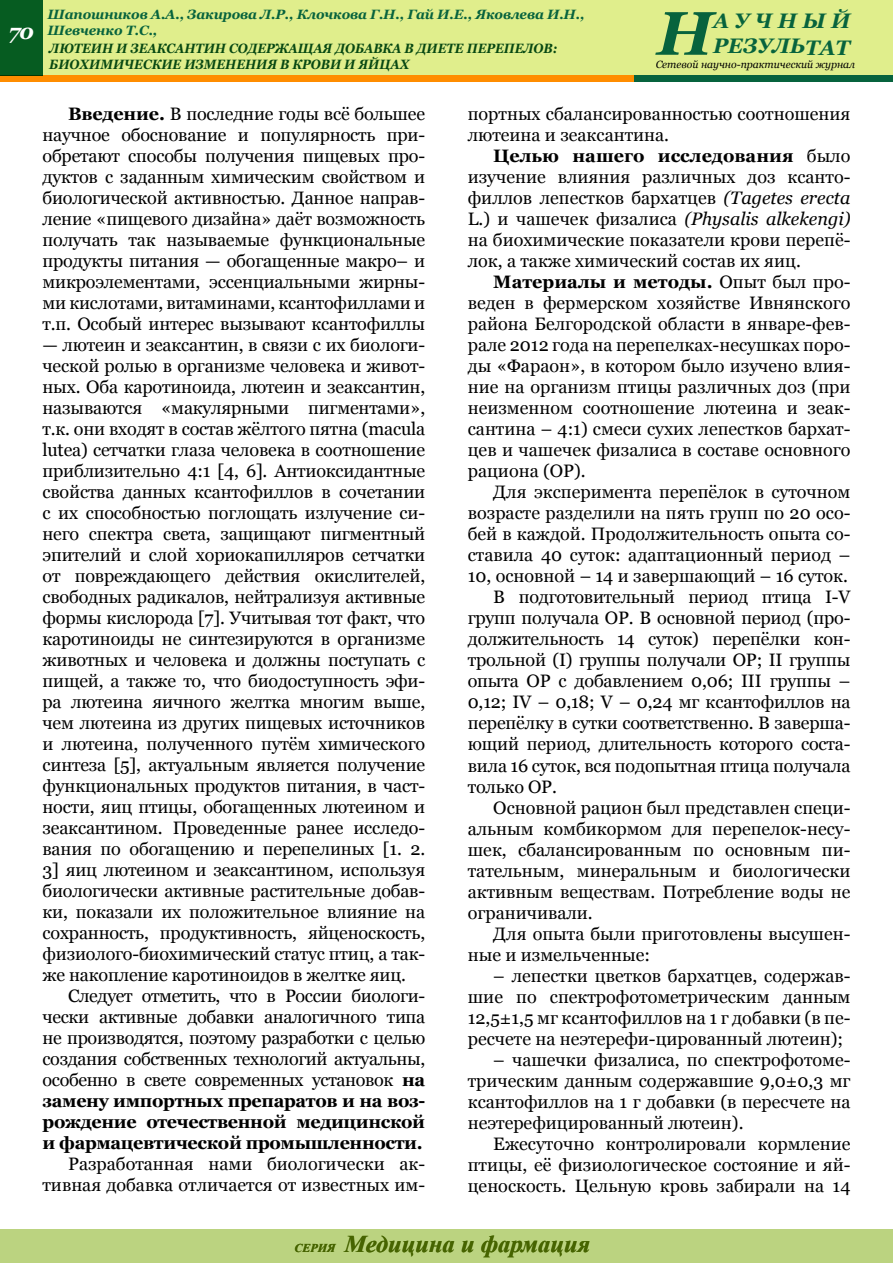
<style>
.page{position:relative;width:893px;height:1263px;background:#fff}
.page>*{position:absolute;margin:0;border:0;box-sizing:border-box;transform-origin:0 0}
.t1{font:italic 700 61.5px "Georgia";color:#07633d}
.t2{font:italic 700 24px "Times New Roman";color:#466400}
.t3{font:italic 700 21px "Georgia";color:#07633d}
.t4{font:italic 700 21px "Georgia";color:#fff}
.t5{font:18px/21px "Georgia";color:#000;text-align:justify}
.t6{font:italic 700 13.5px "Georgia";color:#074812;scale:.9 1}
.t7{font:italic 700 13.5px/16.2px "Georgia";letter-spacing:-.01em;color:#07633d}
.t8{font:italic 10.5px "Georgia";color:#000}
.s1{font-weight:700}
.s2{font-style:italic}
.s3{font-size:12px}
</style>
<div class="page">
<div style="left:0;top:1229px;width:893px;height:34px;background:#bbd380"></div>
<div style="left:0;top:0;width:893px;height:81px;background:#e0ee8c"></div>
<div style="left:0;top:75px;width:655px;height:7px;background:#ff8d00"></div>
<div style="left:0;top:0;width:43px;height:75px;background:#065c21"></div>
<div style="left:634px;top:75px;width:259px;height:7px;background:#07633d"></div>
<p class="t4" style="left:9px;top:18px;width:27px">70</p>
<p class="t7" style="left:48px;top:6px;width:538px">Шапошников А.А., Закирова Л.Р., Клочкова Г.Н., Гай И.Е., Яковлева И.Н.,<br>Шевченко Т.С.,</p>
<p class="t3" style="left:713px;top:7px;width:139px">АУЧНЫЙ</p>
<p class="t7" style="left:48px;top:13px;width:204px">Екимов Е.В., Федотова О.К.</p>
<h1 class="t1" style="left:657px;top:-6px;width:58px">Н</h1>
<p class="t6" style="left:49px;top:39px;width:566px">ЛЮТЕИН И ЗЕАКСАНТИН СОДЕРЖАЩАЯ ДОБАВКА В ДИЕТЕ ПЕРЕПЕЛОВ:</p>
<p class="t3" style="left:713px;top:32px;width:138px">РЕЗУЛЬТАТ</p>
<p class="t6" style="left:49px;top:55px;width:402px">БИОХИМИЧЕСКИЕ ИЗМЕНЕНИЯ В КРОВИ И ЯЙЦАХ</p>
<p class="t6" style="left:49px;top:42px;width:589px">СОВРЕМЕННЫЕ МЕТОДЫ ЛЕЧЕНИЯ НАЧАЛЬНОГО КАРИЕСА ЗУБОВ У ДЕТЕЙ</p>
<p class="t8" style="left:655px;top:58px;width:201px">Сетевой научно-практический журнал</p>
<p class="t5" style="left:43px;top:104px;width:384px;text-indent:26px"><span class="s1">Введение.</span> В последние годы всё большее научное обоснование и популярность при&shy;обретают способы получения пищевых про&shy;дуктов с заданным химическим свойством и биологической активностью. Данное направ&shy;ление «пищевого дизайна» даёт возможность получать так называемые функциональные продукты питания — обогащенные макро– и микроэлементами, эссенциальными жирны&shy;ми кислотами, витаминами, ксантофиллами и т.п. Особый интерес вызывают ксантофиллы</p>
<p class="t5" style="left:43px;top:335px;width:384px">— лютеин и зеаксантин, в связи с их биологи&shy;ческой ролью в организме человека и живот&shy;ных. Оба каротиноида, лютеин и зеаксантин, называются «макулярными пигментами», т.к. они входят в состав жёлтого пятна (macula lutea) сетчатки глаза человека в соотношение приблизительно 4:1 [4, 6]. Антиоксидантные свойства данных ксантофиллов в сочетании с их способностью поглощать излучение си&shy;него спектра света, защищают пигментный эпителий и слой хориокапилляров сетчатки от повреждающего действия окислителей, свободных радикалов, нейтрализуя активные формы кислорода [7]. Учитывая тот факт, что каротиноиды не синтезируются в организме животных и человека и должны поступать с пищей, а также то, что биодоступность эфи&shy;ра лютеина яичного желтка многим выше, чем лютеина из других пищевых источников и лютеина, полученного путём химического синтеза [5], актуальным является получение функциональных продуктов питания, в част&shy;ности, яиц птицы, обогащенных лютеином и зеаксантином. Проведенные ранее исследо&shy;вания по обогащению и перепелиных [1. 2.<br>3] яиц лютеином и зеаксантином, используя биологически активные растительные добав&shy;ки, показали их положительное влияние на сохранность, продуктивность, яйценоскость, физиолого-биохимический статус птиц, а так&shy;же накопление каротиноидов в желтке яиц.</p>
<p class="t5" style="left:43px;top:986px;width:384px;text-indent:26px">Следует отметить, что в России биологи&shy;чески активные добавки аналогичного типа не производятся, поэтому разработки с целью создания собственных технологий актуальны, особенно в свете современных установок <span class="s1">на замену импортных препаратов и на воз&shy;рождение отечественной медицинской и фармацевтической промышленности.</span></p>
<p class="t5" style="left:43px;top:1154px;width:384px;text-align:right">Разработанная нами биологически ак&shy;тивная добавка отличается от известных им-</p>
<p class="t5" style="left:468px;top:104px;width:384px">портных сбалансированностью соотношения лютеина и зеаксантина.</p>
<p class="t5" style="left:468px;top:146px;width:384px;text-indent:25px"><span class="s1">Целью нашего исследования</span> было изучение влияния различных доз ксанто&shy;филлов лепестков бархатцев <span class="s2">(Tagetes erecta </span>L.) и чашечек физалиса <span class="s2">(Physalis alkekengi) </span>на биохимические показатели крови перепё&shy;лок, а также химический состав их яиц.</p>
<p class="t5" style="left:468px;top:272px;width:384px;text-indent:25px"><span class="s1">Материалы и методы.</span> Опыт был про&shy;веден в фермерском хозяйстве Ивнянского района Белгородской области в январе-фев&shy;рале 2012 года на перепелках-несушках поро&shy;ды «Фараон», в котором было изучено влия&shy;ние на организм птицы различных доз (при неизменном соотношение лютеина и зеак&shy;сантина – 4:1) смеси сухих лепестков бархат&shy;цев и чашечек физалиса в составе основного рациона (ОР).</p>
<p class="t5" style="left:493px;top:482px;width:359px">Для эксперимента перепёлок в суточном</p>
<p class="t5" style="left:468px;top:503px;width:384px">возрасте разделили на пять групп по 20 осо-</p>
<p class="t5" style="left:468px;top:524px;width:384px">бей в каждой. Продолжительность опыта со-</p>
<p class="t5" style="left:468px;top:545px;width:384px">ставила 40 суток: адаптационный период –</p>
<p class="t5" style="left:468px;top:566px;width:382px">10, основной – 14 и завершающий – 16 суток.</p>
<p class="t5" style="left:493px;top:587px;width:359px">В подготовительный период птица I-V</p>
<p class="t5" style="left:468px;top:608px;width:384px">групп получала ОР. В основной период (про-</p>
<p class="t5" style="left:468px;top:629px;width:384px">должительность 14 суток) перепёлки кон-</p>
<p class="t5" style="left:468px;top:650px;width:384px">трольной (I) группы получали ОР; II группы</p>
<p class="t5" style="left:468px;top:671px;width:384px">опыта ОР с добавлением 0,06; III группы –</p>
<p class="t5" style="left:468px;top:692px;width:384px">0,12; IV – 0,18; V – 0,24 мг ксантофиллов на</p>
<p class="t5" style="left:468px;top:713px;width:384px">перепёлку в сутки соответственно. В заверша-</p>
<p class="t5" style="left:468px;top:734px;width:384px">ющий период, длительность которого соста-</p>
<p class="t5" style="left:468px;top:755px;width:384px">вила 16 суток, вся подопытная птица получала</p>
<p class="t5" style="left:468px;top:776px;width:91px">только ОР.</p>
<p class="t5" style="left:493px;top:797px;width:359px">Основной рацион был представлен специ-</p>
<p class="t5" style="left:468px;top:818px;width:384px">альным комбикормом для перепелок-несу-</p>
<p class="t5" style="left:468px;top:839px;width:384px">шек, сбалансированным по основным пи-</p>
<p class="t5" style="left:468px;top:860px;width:384px">тательным, минеральным и биологически</p>
<p class="t5" style="left:468px;top:881px;width:384px">активным веществам. Потребление воды не</p>
<p class="t5" style="left:468px;top:902px;width:126px">ограничивали.</p>
<p class="t5" style="left:493px;top:923px;width:359px">Для опыта были приготовлены высушен-</p>
<p class="t5" style="left:468px;top:944px;width:184px">ные и измельченные:</p>
<p class="t5" style="left:468px;top:965px;width:384px;text-indent:26px">– лепестки цветков бархатцев, содержав&shy;шие по спектрофотометрическим данным 12,5±1,5 мг ксантофиллов на 1 г добавки (в пе&shy;ресчете на неэтерефи-цированный лютеин);</p>
<p class="t5" style="left:468px;top:1049px;width:384px;text-indent:26px">– чашечки физалиса, по спектрофотоме&shy;трическим данным содержавшие 9,0±0,3 мг ксантофиллов на 1 г добавки (в пересчете на неэтерефицированный лютеин).</p>
<p class="t5" style="left:468px;top:1133px;width:384px;text-indent:26px">Ежесуточно контролировали кормление птицы, её физиологическое состояние и яй&shy;ценоскость. Цельную кровь забирали на 14</p>
<h2 class="t2" style="left:294px;top:1227px;width:297px"><span class="s3">СЕРИЯ</span> Медицина и фармация</h2>
</div>
